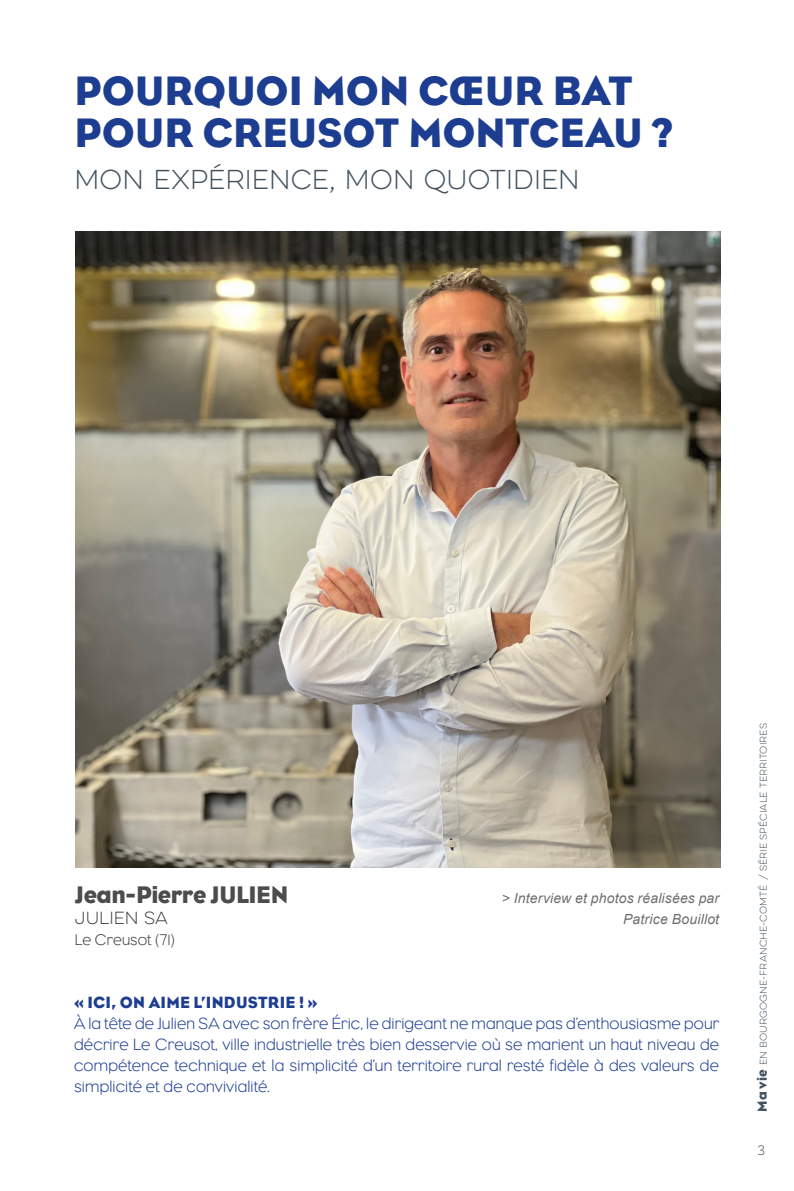
<style>
.page{position:relative;width:794px;height:1191px;background:#fff}
.page>*{position:absolute;margin:0;border:0;box-sizing:border-box;transform-origin:0 0}
.t1{font:42px/42px "Eagle";color:#1d3d91}
.t2{font:100 24.5px "Eveleth W01 Clean";letter-spacing:.005em;color:#43525e}
.t3{font:24.5px "Eagle";letter-spacing:-.02em;color:#4d4c4c}
.t4{font:300 16.62px/21px "Eagle";letter-spacing:.01em;color:#1d3d91;text-align:justify}
.t5{font:16.62px "Eagle";letter-spacing:.015em;color:#1d3d91}
.t6{font:300 15.75px "Eagle";letter-spacing:.005em;color:#3f3f3f}
.t7{font:100 15.75px "Eveleth Clean";color:#3f3f3f}
.t8{font:italic 14px/21px "Arial";letter-spacing:.01em;color:#706f6f;text-align:right}
.t9{font:100 12.25px "Eveleth Clean";color:#43525e}
.t10{font:100 8.75px "Eveleth Clean";letter-spacing:.015em;color:#43525e}
.s1{font-family:"Eagle";font-weight:400;font-size:14px}
</style>
<div class="page">
<img style="left:75px;top:232px;width:645px;height:635px">
<h1 class="t1" style="left:74px;top:70px;width:599px">POURQUOI MON CŒUR BAT<br>POUR CREUSOT MONTCEAU ?</h1>
<h2 class="t2" style="left:74px;top:163px;width:507px">MON EXPÉRIENCE, MON QUOTIDIEN</h2>
<h2 class="t3" style="left:75px;top:881px;width:215px">Jean-Pierre JULIEN</h2>
<p class="t7" style="left:75px;top:907px;width:94px">JULIEN SA</p>
<p class="t6" style="left:75px;top:931px;width:101px">Le Creusot (71)</p>
<p class="t8" style="left:502px;top:888px;width:219px">&gt; Interview et photos réalisées par<br>Patrice Bouillot</p>
<p class="t5" style="left:74px;top:993px;width:245px">« ICI, ON AIME L’INDUSTRIE ! »</p>
<p class="t4" style="left:74px;top:1013px;width:646px">À la tête de Julien SA avec son frère Éric, le dirigeant ne manque pas d’enthousiasme pour décrire Le Creusot, ville industrielle très bien desservie où se marient un haut niveau de compétence technique et la simplicité d’un territoire rural resté fidèle à des valeurs de simplicité et de convivialité.</p>
<p class="t10" style="left:757px;top:1112px;width:390px;rotate:-90deg"><span class="s1">Ma vie</span> EN BOURGOGNE-FRANCHE-COMTÉ / SÉRIE SPÉCIALE TERRITOIRES</p>
<p class="t9" style="left:757px;top:1142px;width:9px">3</p>
</div>
